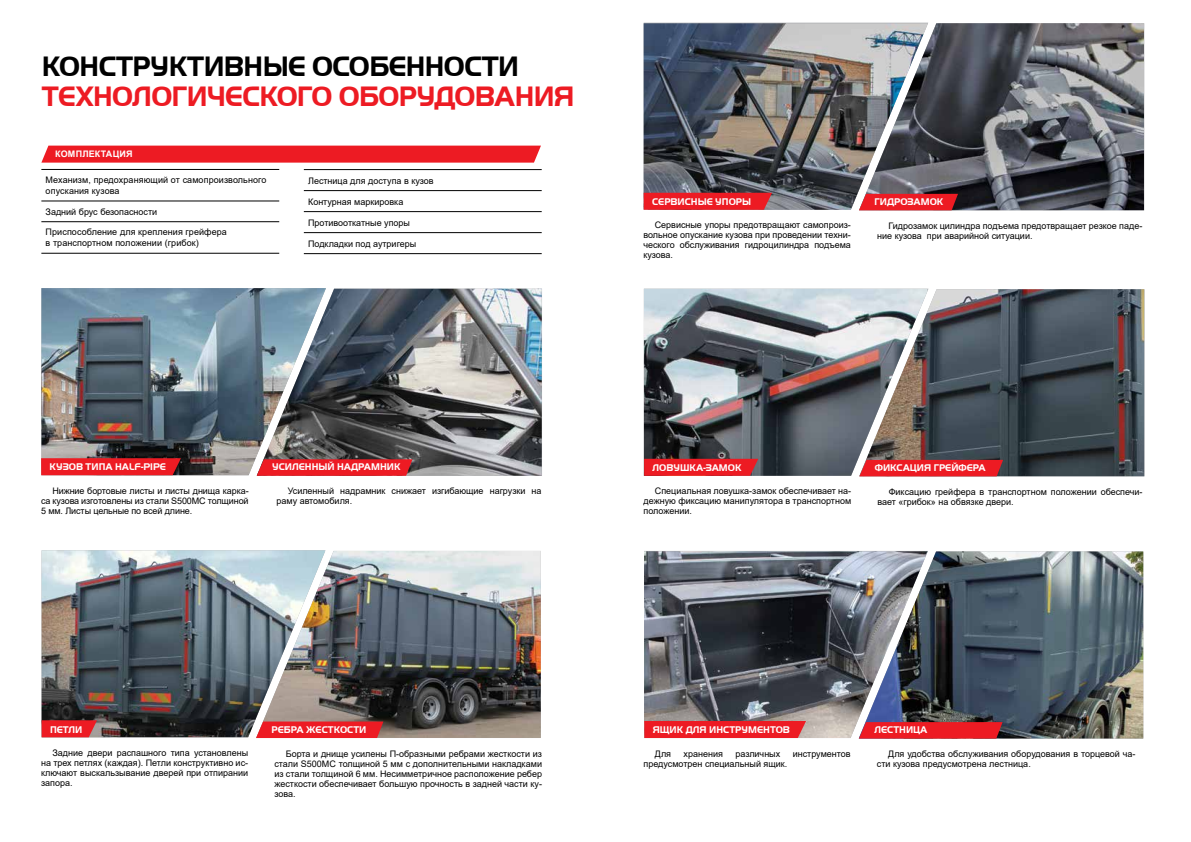
<style>
.page{position:relative;width:1191px;height:842px;background:#fff}
.page>*{position:absolute;margin:0;border:0;box-sizing:border-box;transform-origin:0 0}
.t1{font:700 29px "Handel Got D";letter-spacing:-.02em;color:#ed1b23}
.t2{font:700 29px "Handel Got D";letter-spacing:-.02em;color:#000}
.t3{font:700 10px "Handel Got D";color:#fff}
.t4{font:9px/10px "Arial";color:#000}
.t5{font:700 9px "Arial";letter-spacing:.02em;color:#fff}
</style>
<div class="page">
<img style="left:326px;top:289px;width:216px;height:187px">
<img style="left:41px;top:288px;width:285px;height:187px">
<img style="left:325px;top:551px;width:216px;height:187px">
<img style="left:42px;top:550px;width:283px;height:187px">
<img style="left:928px;top:289px;width:216px;height:187px">
<img style="left:644px;top:289px;width:283px;height:187px">
<img style="left:928px;top:551px;width:215px;height:187px">
<img style="left:644px;top:551px;width:283px;height:187px">
<img style="left:928px;top:23px;width:216px;height:187px">
<img style="left:643px;top:23px;width:284px;height:187px">
<hr style="left:41px;top:169px;width:238px;height:1px;background:#000">
<hr style="left:41px;top:201px;width:238px;height:1px;background:#000">
<hr style="left:41px;top:221px;width:238px;height:1px;background:#000">
<hr style="left:41px;top:253px;width:238px;height:1px;background:#000">
<svg style="left:41px;top:146px;width:500px;height:17px;background:#ed232b"></svg>
<hr style="left:304px;top:169px;width:238px;height:1px;background:#000">
<hr style="left:304px;top:190px;width:238px;height:1px;background:#000">
<hr style="left:304px;top:211px;width:238px;height:1px;background:#000">
<hr style="left:304px;top:232px;width:238px;height:1px;background:#000">
<hr style="left:304px;top:253px;width:238px;height:1px;background:#000">
<svg style="left:257px;top:459px;width:155px;height:17px;background:#e6222a"></svg>
<svg style="left:256px;top:721px;width:127px;height:17px;background:#e8262d"></svg>
<svg style="left:41px;top:458px;width:140px;height:17px;background:#e41b23"></svg>
<svg style="left:42px;top:720px;width:55px;height:17px"></svg>
<svg style="left:859px;top:194px;width:99px;height:16px;background:#e6222a"></svg>
<svg style="left:643px;top:193px;width:129px;height:17px;background:#e82028"></svg>
<div style="left:859px;top:460px;width:144px;height:16px;background:#ed1b23"></div>
<svg style="left:644px;top:459px;width:114px;height:17px;background:#e71e26"></svg>
<svg style="left:859px;top:722px;width:143px;height:16px;background:#e82028"></svg>
<div style="left:644px;top:721px;width:162px;height:17px;background:#ed1b23"></div>
<h1 class="t2" style="left:42px;top:50px;width:478px">КОНСТРУКТИВНЫЕ ОСОБЕННОСТИ</h1>
<h1 class="t1" style="left:42px;top:80px;width:534px">ТЕХНОЛОГИЧЕСКОГО ОБОРУДОВАНИЯ</h1>
<p class="t5" style="left:55px;top:148px;width:79px">КОМПЛЕКТАЦИЯ</p>
<p class="t4" style="left:46px;top:174px;width:222px;line-height:10.8px">Механизм, предохраняющий от самопроизвольного опускания кузова</p>
<p class="t4" style="left:46px;top:206px;width:113px">Задний брус безопасности</p>
<p class="t4" style="left:46px;top:227px;width:183px;line-height:10.8px">Приспособление для крепления грейфера в транспортном положении (грибок)</p>
<p class="t4" style="left:308px;top:175px;width:127px">Лестница для доступа в кузов</p>
<p class="t4" style="left:308px;top:196px;width:97px">Контурная маркировка</p>
<p class="t4" style="left:308px;top:217px;width:103px">Противооткатные упоры</p>
<p class="t4" style="left:308px;top:238px;width:110px">Подкладки под аутригеры</p>
<p class="t3" style="left:652px;top:196px;width:101px">СЕРВИСНЫЕ УПОРЫ</p>
<p class="t3" style="left:874px;top:196px;width:71px">ГИДРОЗАМОК</p>
<p class="t4" style="left:643px;top:220px;width:209px;text-align:justify;text-indent:11px">Сервисные упоры предотвращают самопроиз&shy;вольное опускание кузова при проведении техни&shy;ческого обслуживания гидроцилиндра подъема кузова.</p>
<p class="t4" style="left:877px;top:221px;width:267px;text-indent:11px">Гидрозамок цилиндра подъема предотвращает резкое паде&shy;ние кузова при аварийной ситуации.</p>
<p class="t3" style="left:50px;top:461px;width:118px">КУЗОВ ТИПА HALF-PIPE</p>
<p class="t4" style="left:41px;top:486px;width:209px;text-align:justify;text-indent:11px">Нижние бортовые листы и листы днища карка&shy;са кузова изготовлены из стали S500MC толщиной 5 мм. Листы цельные по всей длине.</p>
<p class="t3" style="left:272px;top:461px;width:130px">УСИЛЕННЫЙ НАДРАМНИК</p>
<p class="t4" style="left:276px;top:486px;width:267px;text-indent:11px">Усиленный надрамник снижает изгибающие нагрузки на раму автомобиля.</p>
<p class="t3" style="left:652px;top:462px;width:91px">ЛОВУШКА-ЗАМОК</p>
<p class="t3" style="left:875px;top:462px;width:112px">ФИКСАЦИЯ ГРЕЙФЕРА</p>
<p class="t4" style="left:643px;top:486px;width:209px;text-align:justify;text-indent:11px">Специальная ловушка-замок обеспечивает на&shy;дежную фиксацию манипулятора в транспортном положении.</p>
<p class="t4" style="left:877px;top:487px;width:267px;text-indent:11px">Фиксацию грейфера в транспортном положении обеспечи&shy;вает «грибок» на обвязке двери.</p>
<p class="t3" style="left:50px;top:723px;width:34px">ПЕТЛИ</p>
<p class="t4" style="left:41px;top:748px;width:209px;text-align:justify;text-indent:11px">Задние двери распашного типа установлены на трех петлях (каждая). Петли конструктивно ис&shy;ключают выскальзывание дверей при отпирании запора.</p>
<p class="t3" style="left:271px;top:723px;width:96px">РЕБРА ЖЕСТКОСТИ</p>
<p class="t4" style="left:274px;top:748px;width:269px;text-align:justify;text-indent:11px">Борта и днище усилены П-образными ребрами жесткости из стали S500MC толщиной 5 мм с дополнительными накладками из стали толщиной 6 мм. Несимметричное расположение ребер жесткости обеспечивает большую прочность в задней части ку&shy;зова.</p>
<p class="t3" style="left:653px;top:724px;width:139px">ЯЩИК ДЛЯ ИНСТРУМЕНТОВ</p>
<p class="t3" style="left:874px;top:724px;width:54px">ЛЕСТНИЦА</p>
<p class="t4" style="left:655px;top:748px;width:18px">Для</p>
<p class="t4" style="left:683px;top:748px;width:41px">хранения</p>
<p class="t4" style="left:735px;top:748px;width:46px">различных</p>
<p class="t4" style="left:792px;top:748px;width:59px">инструментов</p>
<p class="t4" style="left:643px;top:758px;width:145px">предусмотрен специальный ящик.</p>
<p class="t4" style="left:877px;top:749px;width:260px;text-indent:11px">Для удобства обслуживания оборудования в торцевой ча&shy;сти кузова предусмотрена лестница.</p>
</div>
